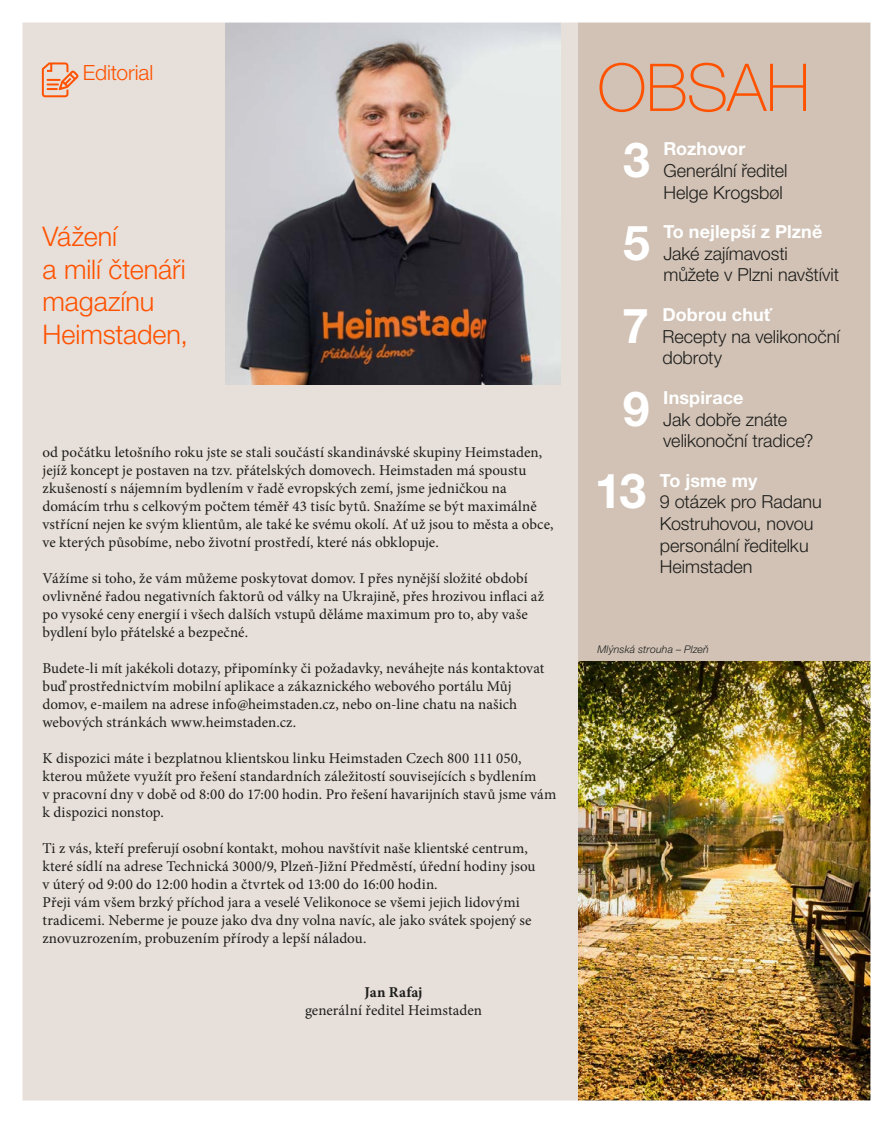
<style>
.page{position:relative;width:893px;height:1123px;background:#fff}
.page>*{position:absolute;margin:0;border:0;box-sizing:border-box;transform-origin:0 0}
.HEAD_-_rozhovor{font:100 66px "Helvetica Neue LT Pro";letter-spacing:-.01em;color:#ff5200}
.ROZHOVOR_-_otázka{font:700 48.3px "Helvetica Neue LT Pro";color:#fff}
.HEAD_-_rozhovor-2{font:300 27px/32.4px "Helvetica Neue LT Pro";letter-spacing:-.005em;color:#ff5200}
.ZAHLAVI_pantone{font:300 21px "Helvetica Neue LT Pro";color:#ff5200}
.ROZHOVOR_-_otázka-2{font:300 18px/21.6px "Helvetica Neue LT Pro";letter-spacing:-.005em;color:#1d1d1b}
.ROZHOVOR_-_otázka-3{font:700 18px "Helvetica Neue LT Pro";letter-spacing:.005em;color:#fff}
.TEXT{font:15px/18px "Minion Pro";letter-spacing:.005em;color:#1d1d1b}
.TEXT-2{font:700 15px "Minion Pro";letter-spacing:.01em;color:#1d1d1b}
.FOTO{font:italic 300 10.5px "Helvetica Neue LT Pro";letter-spacing:.015em;color:#1d1d1b}
.s1{font-weight:700;color:#fff}
</style>
<div class="page">
<img style="left:22px;top:22px;width:849px;height:1079px">
<svg style="left:42px;top:62px;width:36px;height:35px"></svg>
<p class="ZAHLAVI_pantone" style="left:83px;top:60px;width:72px">Editorial</p>
<p class="HEAD_-_rozhovor-2" style="left:43px;top:220px;width:147px">Vážení<br>a milí čtenáři magazínu<br>Heimstaden,</p>
<p class="TEXT" style="left:43px;top:443px;width:513px">od počátku letošního roku jste se stali součástí skandinávské skupiny Heimstaden, jejíž koncept je postaven na tzv. přátelských domovech. Heimstaden má spoustu zkušeností s nájemním bydlením v řadě evropských zemí, jsme jedničkou na domácím trhu s celkovým počtem téměř 43 tisíc bytů. Snažíme se být maximálně vstřícní nejen ke svým klientům, ale také ke svému okolí. Ať už jsou to města a obce, ve kterých působíme, nebo životní prostředí, které nás obklopuje.</p>
<p class="TEXT" style="left:43px;top:569px;width:503px">Vážíme si toho, že vám můžeme poskytovat domov. I přes nynější složité období ovlivněné řadou negativních faktorů od války na Ukrajině, přes hrozivou inflaci až po vysoké ceny energií i všech dalších vstupů děláme maximum pro to, aby vaše bydlení bylo přátelské a bezpečné.</p>
<p class="TEXT" style="left:43px;top:659px;width:503px">Budete-li mít jakékoli dotazy, připomínky či požadavky, neváhejte nás kontaktovat buď prostřednictvím mobilní aplikace a zákaznického webového portálu Můj domov, e-mailem na adrese info@heimstaden.cz, nebo on-line chatu na našich webových stránkách www.heimstaden.cz.</p>
<p class="TEXT" style="left:43px;top:749px;width:515px">K dispozici máte i bezplatnou klientskou linku Heimstaden Czech 800 111 050, kterou můžete využít pro řešení standardních záležitostí souvisejících s bydlením<br>v pracovní dny v době od 8:00 do 17:00 hodin. Pro řešení havarijních stavů jsme vám k dispozici nonstop.</p>
<p class="TEXT" style="left:43px;top:839px;width:494px">Ti z vás, kteří preferují osobní kontakt, mohou navštívit naše klientské centrum, které sídlí na adrese Technická 3000/9, Plzeň-Jižní Předměstí, úřední hodiny jsou v úterý od 9:00 do 12:00 hodin a čtvrtek od 13:00 do 16:00 hodin.</p>
<p class="TEXT" style="left:43px;top:893px;width:490px">Přeji vám všem brzký příchod jara a veselé Velikonoce se všemi jejich lidovými tradicemi. Neberme je pouze jako dva dny volna navíc, ale jako svátek spojený se znovuzrozením, probuzením přírody a lepší náladou.</p>
<p class="TEXT-2" style="left:365px;top:981px;width:59px">Jan Rafaj</p>
<p class="TEXT" style="left:305px;top:1001px;width:178px">generální ředitel Heimstaden</p>
<p class="HEAD_-_rozhovor" style="left:597px;top:48px;width:214px">OBSAH</p>
<p class="ROZHOVOR_-_otázka" style="left:623px;top:129px;width:28px">3</p>
<p class="ROZHOVOR_-_otázka-3" style="left:663px;top:138px;width:83px">Rozhovor</p>
<p class="ROZHOVOR_-_otázka-2" style="left:663px;top:159px;width:126px">Generální ředitel<br>Helge Krogsbøl</p>
<p class="ROZHOVOR_-_otázka" style="left:623px;top:212px;width:28px">5</p>
<p class="ROZHOVOR_-_otázka-2" style="left:663px;top:221px;width:177px"><span class="s1">To nejlepší z Plzně<br></span>Jaké zajímavosti můžete v Plzni navštívit</p>
<p class="ROZHOVOR_-_otázka" style="left:622px;top:295px;width:28px">7</p>
<p class="ROZHOVOR_-_otázka-3" style="left:662px;top:303px;width:111px">Dobrou chuť</p>
<p class="ROZHOVOR_-_otázka-2" style="left:662px;top:325px;width:179px">Recepty na velikonoční dobroty</p>
<p class="ROZHOVOR_-_otázka" style="left:623px;top:378px;width:28px">9</p>
<p class="ROZHOVOR_-_otázka-2" style="left:663px;top:386px;width:152px"><span class="s1">Inspirace<br></span>Jak dobře znáte velikonoční tradice?</p>
<p class="ROZHOVOR_-_otázka" style="left:595px;top:460px;width:53px">13</p>
<p class="ROZHOVOR_-_otázka-2" style="left:660px;top:469px;width:163px"><span class="s1">To jsme my<br></span>9 otázek pro Radanu<br>Kostruhovou, novou personální ředitelku<br>Heimstaden</p>
<p class="FOTO" style="left:597px;top:642px;width:113px">Mlýnská strouha – Plzeň</p>
</div>
